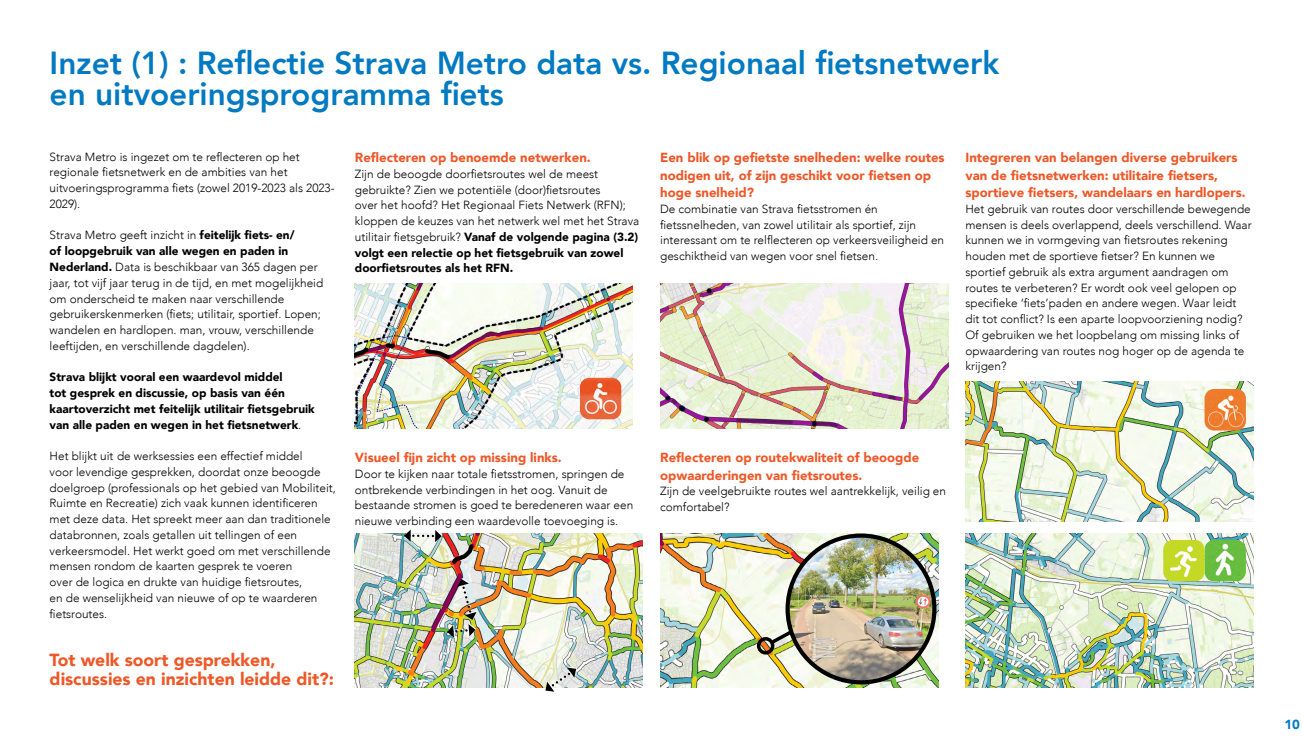
<style>
.page{position:relative;width:1303px;height:737px;background:#fff}
.page>*{position:absolute;margin:0;border:0;box-sizing:border-box;transform-origin:0 0}
.Kop_36{font:800 31.85px "Avenir";color:#017ac1}
.Kop_20{font:900 17.5px/19.2px "Avenir";color:#ee5828}
.Kop_15{font:900 13.12px/17.5px "Avenir";color:#ee5828}
.t1{font:900 13.12px "Avenir";color:#017ac1}
.alinea_13_5{font:300 11.81px/15.8px "Avenir";color:#000}
.alinea_13_5-2{font:900 11.81px/15.8px "Avenir";color:#000}
.s1{font-weight:900}
.s2{font-weight:300}
</style>
<div class="page">
<img style="left:355px;top:533px;width:287px;height:154px">
<img style="left:447px;top:578px;width:30px;height:59px">
<svg style="left:545px;top:667px;width:32px;height:24px"></svg>
<svg style="left:404px;top:529px;width:38px;height:13px"></svg>
<img style="left:355px;top:283px;width:277px;height:145px">
<img style="left:660px;top:533px;width:278px;height:154px">
<img style="left:767px;top:535px;width:167px;height:147px">
<div style="left:756px;top:637px;width:18px;height:17px;border:4px solid #000;border-radius:50%"></div>
<img style="left:660px;top:283px;width:287px;height:145px">
<img style="left:965px;top:381px;width:288px;height:140px">
<img style="left:965px;top:533px;width:288px;height:154px">
<img style="left:1204px;top:389px;width:41px;height:41px">
<img style="left:1162px;top:540px;width:83px;height:41px">
<img style="left:580px;top:378px;width:41px;height:41px">
<p class="Kop_36" style="left:50px;top:38px;width:951px">Inzet (1) : Reflectie Strava Metro data vs. Regionaal fietsnetwerk</p>
<p class="Kop_36" style="left:50px;top:69px;width:455px">en uitvoeringsprogramma fiets</p>
<p class="alinea_13_5" style="left:50px;top:149px;width:286px">Strava Metro is ingezet om te reflecteren op het regionale fietsnetwerk en de ambities van het uitvoeringsprogramma fiets (zowel 2019-2023 als 2023- 2029).</p>
<p class="alinea_13_5" style="left:50px;top:227px;width:275px">Strava Metro geeft inzicht in <span class="s1">feitelijk fiets- en/<br>of loopgebruik van alle wegen en paden in Nederland.</span> Data is beschikbaar van 365 dagen per jaar, tot vijf jaar terug in de tijd, en met mogelijkheid om onderscheid te maken naar verschillende gebruikerskenmerken (fiets; utilitair, sportief. Lopen; wandelen en hardlopen. man, vrouw, verschillende leeftijden, en verschillende dagdelen).</p>
<p class="alinea_13_5-2" style="left:50px;top:369px;width:267px">Strava blijkt vooral een waardevol middel<br>tot gesprek en discussie, op basis van één kaartoverzicht met feitelijk utilitair fietsgebruik van alle paden en wegen in het fietsnetwerk<span class="s2">.</span></p>
<p class="alinea_13_5" style="left:50px;top:448px;width:288px">Het blijkt uit de werksessies een effectief middel<br>voor levendige gesprekken, doordat onze beoogde doelgroep (professionals op het gebied van Mobiliteit, Ruimte en Recreatie) zich vaak kunnen identificeren met deze data. Het spreekt meer aan dan traditionele databronnen, zoals getallen uit tellingen of een verkeersmodel. Het werkt goed om met verschillende mensen rondom de kaarten gesprek te voeren<br>over de logica en drukte van huidige fietsroutes,<br>en de wenselijkheid van nieuwe of op te waarderen fietsroutes.</p>
<p class="Kop_20" style="left:50px;top:649px;width:286px">Tot welk soort gesprekken, discussies en inzichten leidde dit?:</p>
<p class="Kop_15" style="left:355px;top:148px;width:237px">Reflecteren op benoemde netwerken.</p>
<p class="alinea_13_5" style="left:355px;top:166px;width:286px">Zijn de beoogde doorfietsroutes wel de meest gebruikte? Zien we potentiële (door)fietsroutes<br>over het hoofd? Het Regionaal Fiets Netwerk (RFN); kloppen de keuzes van het netwerk wel met het Strava utilitair fietsgebruik? <span class="s1">Vanaf de volgende pagina (3.2) volgt een relectie op het fietsgebruik van zowel doorfietsroutes als het RFN.</span></p>
<p class="Kop_15" style="left:660px;top:148px;width:286px">Een blik op gefietste snelheden: welke routes nodigen uit, of zijn geschikt voor fietsen op hoge snelheid?</p>
<p class="alinea_13_5" style="left:660px;top:201px;width:285px">De combinatie van Strava fietsstromen én fietssnelheden, van zowel utilitair als sportief, zijn interessant om te relflecteren op verkeersveiligheid en geschiktheid van wegen voor snel fietsen.</p>
<p class="Kop_15" style="left:965px;top:148px;width:282px">Integreren van belangen diverse gebruikers van de fietsnetwerken: utilitaire fietsers, sportieve fietsers, wandelaars en hardlopers.</p>
<p class="alinea_13_5" style="left:965px;top:201px;width:288px">Het gebruik van routes door verschillende bewegende mensen is deels overlappend, deels verschillend. Waar kunnen we in vormgeving van fietsroutes rekening houden met de sportieve fietser? En kunnen we sportief gebruik als extra argument aandragen om routes te verbeteren? Er wordt ook veel gelopen op specifieke ‘fiets’paden en andere wegen. Waar leidt dit tot conflict? Is een aparte loopvoorziening nodig?<br>Of gebruiken we het loopbelang om missing links of opwaardering van routes nog hoger op de agenda te krijgen?</p>
<p class="Kop_15" style="left:355px;top:448px;width:208px">Visueel fijn zicht op missing links.</p>
<p class="alinea_13_5" style="left:355px;top:466px;width:280px">Door te kijken naar totale fietsstromen, springen de ontbrekende verbindingen in het oog. Vanuit de bestaande stromen is goed te beredeneren waar een nieuwe verbinding een waardevolle toevoeging is.</p>
<p class="Kop_15" style="left:660px;top:448px;width:261px">Reflecteren op routekwaliteit of beoogde opwaarderingen van fietsroutes.</p>
<p class="alinea_13_5" style="left:660px;top:483px;width:287px">Zijn de veelgebruikte routes wel aantrekkelijk, veilig en comfortabel?</p>
<p class="t1" style="left:1284px;top:713px;width:17px">10</p>
</div>
